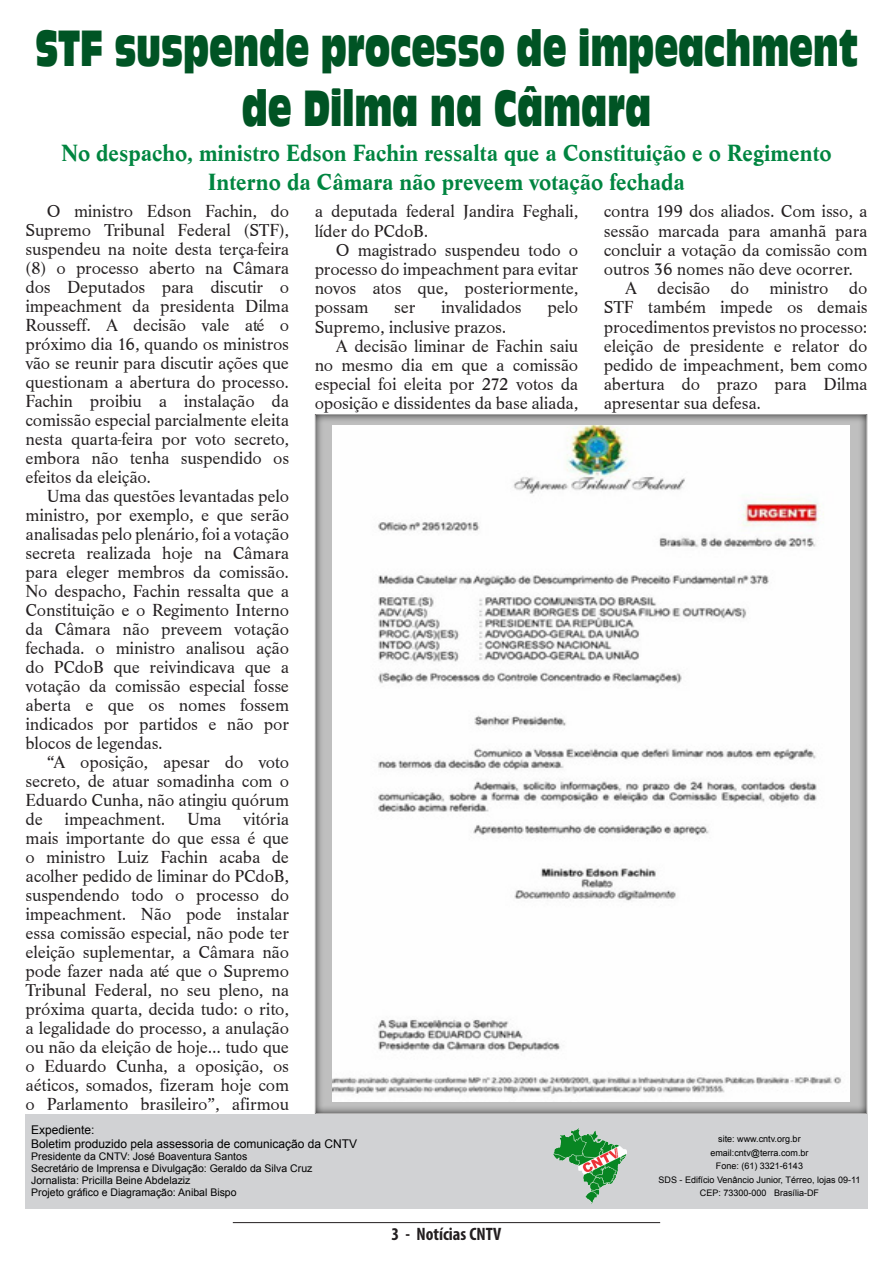
<style>
.page{position:relative;width:893px;height:1263px;background:#fff}
.page>*{position:absolute;margin:0;border:0;box-sizing:border-box;transform-origin:0 0}
.t1{font:47.25px/60px "Antique Olive Compact";color:#005424;text-align:center;scale:.67 1}
.t2{font:700 24.3px/28.5px "Life T";color:#008540;text-align:center}
.t3{font:18px/19px "Life T";letter-spacing:-.01em;color:#231f20;text-align:justify}
.t4{font:700 condensed 18px "Myriad Pro";color:#231f20}
.t5{font:12px "Arial";color:#000}
.t6{font:10.5px "Arial";color:#000}
.t7{font:9px "Arial";color:#000}
</style>
<div class="page">
<hr style="left:233px;top:1222px;width:427px;height:1px;background:#231f20">
<div style="left:314px;top:411px;width:554px;height:704px;background:#fff;opacity:.75"></div>
<div style="left:26px;top:1114px;width:842px;height:95px;background:#d1d2d4"></div>
<img style="left:554px;top:1128px;width:72px;height:76px">
<img style="left:333px;top:425px;width:516px;height:676px">
<p class="t1" style="left:36px;top:18px;width:1228px">STF suspende processo de impeachment de Dilma na Câmara</p>
<p class="t2" style="left:61px;top:139px;width:772px">No despacho, ministro Edson Fachin ressalta que a Constituição e o Regimento<br>Interno da Câmara não preveem votação fechada</p>
<p class="t3" style="left:315px;top:202px;width:265px">a deputada federal Jandira Feghali, líder do PCdoB.</p>
<p class="t3" style="left:315px;top:240px;width:265px;text-indent:21px">O magistrado suspendeu todo o processo do impeachment para evitar novos atos que, posteriormente, possam</p>
<p class="t3" style="left:26px;top:202px;width:265px;text-indent:21px">O ministro Edson Fachin, do Supremo Tribunal Federal (STF), suspendeu na noite desta terça-feira (8) o processo aberto na Câmara dos Deputados para discutir o impeachment da presidenta Dilma Rousseff. A decisão vale até o próximo dia 16, quando os ministros vão se reunir para discutir ações que questionam a abertura do processo.<br>Fachin proibiu a instalação da comissão especial parcialmente eleita nesta quarta-feira por voto secreto, embora não tenha suspendido os efeitos da eleição.</p>
<p class="t3" style="left:26px;top:487px;width:265px;text-indent:21px">Uma das questões levantadas pelo ministro, por exemplo, e que serão analisadas pelo plenário, foi a votação secreta realizada hoje na Câmara para eleger membros da comissão.<br>No despacho, Fachin ressalta que a Constituição e o Regimento Interno da Câmara não preveem votação fechada. o ministro analisou ação do PCdoB que reivindicava que a votação da comissão especial fosse aberta e que os nomes fossem indicados por partidos e não por blocos de legendas.</p>
<p class="t3" style="left:26px;top:753px;width:265px;text-indent:21px">“A oposição, apesar do voto secreto, de atuar somadinha com o Eduardo Cunha, não atingiu quórum de impeachment. Uma vitória mais importante do que essa é que o ministro Luiz Fachin acaba de acolher pedido de liminar do PCdoB, suspendendo todo o processo do impeachment. Não pode instalar essa comissão especial, não pode ter eleição suplementar, a Câmara não pode fazer nada até que o Supremo Tribunal Federal, no seu pleno, na próxima quarta, decida tudo: o rito, a legalidade do processo, a anulação ou não da eleição de hoje... tudo que o Eduardo Cunha, a oposição, os aéticos, somados, fizeram hoje com o Parlamento brasileiro”, afirmou</p>
<p class="t3" style="left:604px;top:202px;width:265px">contra 199 dos aliados. Com isso, a sessão marcada para amanhã para concluir a votação da comissão com outros 36 nomes não deve ocorrer.</p>
<p class="t3" style="left:604px;top:279px;width:265px;text-indent:21px">A decisão do ministro do STF também impede os demais procedimentos previstos no processo: eleição de presidente e relator do pedido de impeachment, bem como abertura do prazo para Dilma apresentar sua defesa.</p>
<p class="t3" style="left:394px;top:298px;width:23px">ser</p>
<p class="t3" style="left:441px;top:298px;width:82px">invalidados</p>
<p class="t3" style="left:547px;top:298px;width:32px">pelo</p>
<p class="t3" style="left:315px;top:317px;width:193px">Supremo, inclusive prazos.</p>
<p class="t3" style="left:315px;top:336px;width:265px;text-indent:21px">A decisão liminar de Fachin saiu no mesmo dia em que a comissão especial foi eleita por 272 votos da oposição e dissidentes da base aliada,</p>
<p class="t5" style="left:31px;top:1122px;width:65px">Expediente:</p>
<p class="t5" style="left:31px;top:1136px;width:328px">Boletim produzido pela assessoria de comunicação da CNTV</p>
<p class="t6" style="left:31px;top:1149px;width:218px">Presidente da CNTV: José Boaventura Santos</p>
<p class="t6" style="left:31px;top:1161px;width:283px">Secretário de Imprensa e Divulgação: Geraldo da Silva Cruz</p>
<p class="t6" style="left:31px;top:1173px;width:161px">Jornalista: Pricilla Beine Abdelaziz</p>
<p class="t6" style="left:31px;top:1185px;width:207px">Projeto gráfico e Diagramação: Anibal Bispo</p>
<p class="t4" style="left:392px;top:1223px;width:111px">3 - Notícias CNTV</p>
<p class="t7" style="left:718px;top:1133px;width:84px">site: www.cntv.org.br</p>
<p class="t7" style="left:710px;top:1147px;width:100px">email:cntv@terra.com.br</p>
<p class="t7" style="left:716px;top:1160px;width:89px">Fone: (61) 3321-6143</p>
<p class="t7" style="left:659px;top:1174px;width:203px">SDS - Edifício Venâncio Junior, Térreo, lojas 09-11</p>
<p class="t7" style="left:700px;top:1187px;width:121px">CEP: 73300-000 Brasília-DF</p>
</div>
